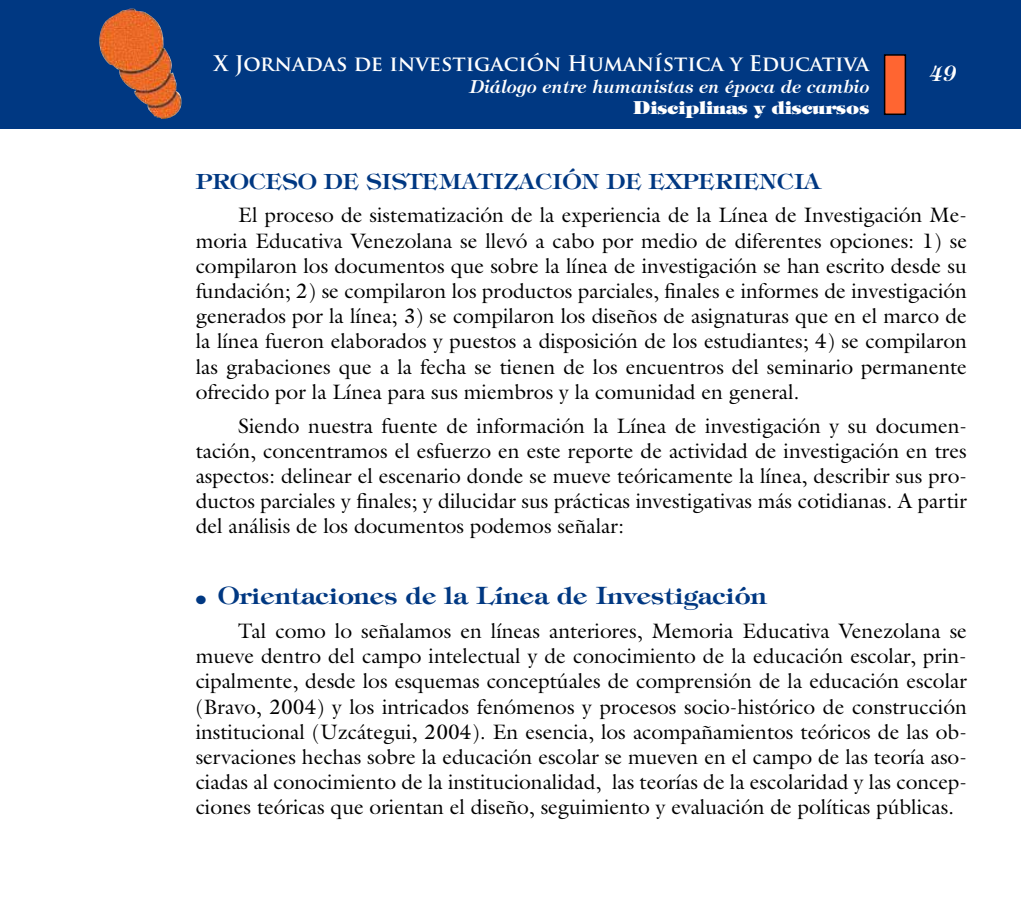
<style>
.page{position:relative;width:1021px;height:918px;background:#fff}
.page>*{position:absolute;margin:0;border:0;box-sizing:border-box;transform-origin:0 0}
.t1{font:600 24px "Tiffany";color:#003882;scale:1.1 1}
.t2{font:21px/25.2px "Galliard";color:#000;text-align:justify}
.t3{font:700 21px "Trajan Pro";color:#fff}
.t4{font:600 21px "Tiffany";color:#003882;scale:1.1 1}
.t5{font:italic 600 21px "Tiffany";color:#fff}
.t6{font:italic 600 18px/21.6px "Tiffany";color:#fff;text-align:right}
.s1{font-weight:800;font-style:normal}
.s2{font-family:"Tiffany";font-weight:600;color:#003882}
</style>
<div class="page">
<div style="left:0;top:0;width:1020px;height:129px;background:#003882"></div>
<img style="left:99px;top:9px;width:83px;height:110px">
<div style="left:884px;top:55px;width:21px;height:59px;background:#ff6531"></div>
<div style="left:883px;top:54px;width:23px;height:61px;border:2px solid #000"></div>
<p class="t3" style="left:214px;top:50px;width:657px">X Jornadas de investigación Humanística y Educativa</p>
<p class="t6" style="left:469px;top:76px;width:402px">Diálogo entre humanistas en época de cambio<br><span class="s1">Disciplinas y discursos</span></p>
<p class="t5" style="left:929px;top:61px;width:28px">49</p>
<p class="t4" style="left:196px;top:168px;width:459px">PROCESO DE SISTEMATIZACIÓN DE EXPER</p>
<p class="t2" style="left:238px;top:164px;width:730px;line-height:33.8px;text-indent:494px"><span class="s2">IENC IA<br></span>El proceso de sistematización de la experiencia de la Línea de Investigación Me-</p>
<p class="t2" style="left:196px;top:228px;width:772px">moria Educativa Venezolana se llevó a cabo por medio de diferentes opciones: 1) se compilaron los documentos que sobre la línea de investigación se han escrito desde su fundación; 2) se compilaron los productos parciales, finales e informes de investigación generados por la línea; 3) se compilaron los diseños de asignaturas que en el marco de la línea fueron elaborados y puestos a disposición de los estudiantes; 4) se compilaron las grabaciones que a la fecha se tienen de los encuentros del seminario permanente ofrecido por la Línea para sus miembros y la comunidad en general.</p>
<p class="t2" style="left:196px;top:413px;width:772px;text-indent:43px">Siendo nuestra fuente de información la Línea de investigación y su documen&shy;tación, concentramos el esfuerzo en este reporte de actividad de investigación en tres aspectos: delinear el escenario donde se mueve teóricamente la línea, describir sus pro&shy;ductos parciales y finales; y dilucidar sus prácticas investigativas más cotidianas. A partir del análisis de los documentos podemos señalar:</p>
<p class="t1" style="left:196px;top:581px;width:522px">● ORIENTACIONES DE LA LÍNEA DE INVESTIGACIÓN</p>
<p class="t2" style="left:196px;top:618px;width:772px;text-indent:43px">Tal como lo señalamos en líneas anteriores, Memoria Educativa Venezolana se mueve dentro del campo intelectual y de conocimiento de la educación escolar, prin&shy;cipalmente, desde los esquemas conceptúales de comprensión de la educación escolar (Bravo, 2004) y los intricados fenómenos y procesos socio-histórico de construcción institucional (Uzcátegui, 2004). En esencia, los acompañamientos teóricos de las ob&shy;servaciones hechas sobre la educación escolar se mueven en el campo de las teoría aso&shy;ciadas al conocimiento de la institucionalidad, las teorías de la escolaridad y las concep&shy;ciones teóricas que orientan el diseño, seguimiento y evaluación de políticas públicas.</p>
</div>
